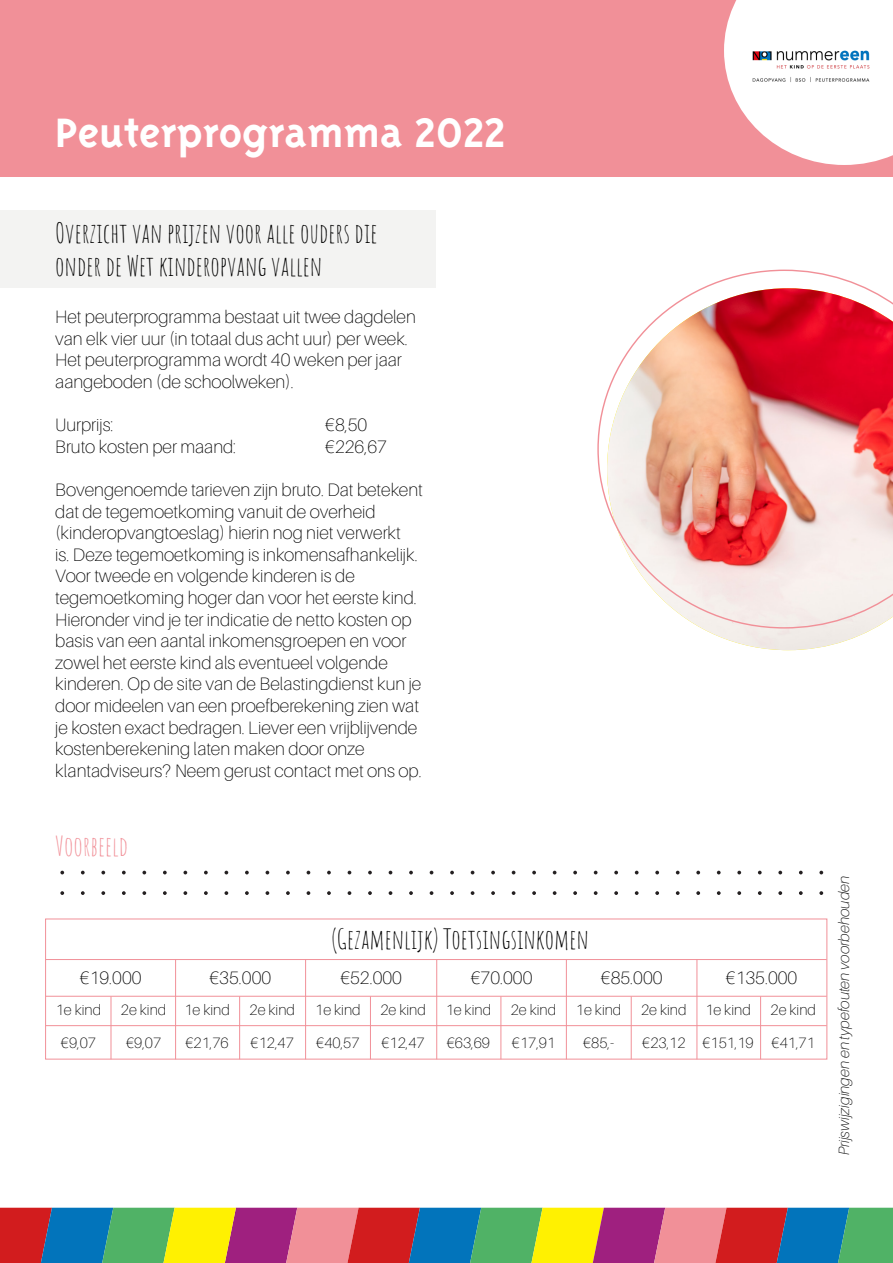
<style>
.page{position:relative;width:893px;height:1263px;background:#fff}
.page>*{position:absolute;margin:0;border:0;box-sizing:border-box;transform-origin:0 0}
.TriplexBoldLining_31{font:47.25px "Triplex Bold Lining";color:#fff}
.Amatic_SC_18{font:27px "Amatic SC";color:#000}
.Amatic_SC_18-2{font:27px "Amatic SC";color:#f19098}
.Aileron_Thin_12{font:100 18px/21.6px "Aileron";color:#000}
.Aileron_Thin_12-2{font:100 15px "Aileron";color:#000}
.t1{font:italic 100 15px "Aileron";color:#000}
</style>
<div class="page">
<svg style="left:0;top:1208px;width:713px;height:55px;background:#9c7d65"></svg>
<svg style="left:713px;top:1208px;width:180px;height:55px;background:#69686d"></svg>
<div style="left:0;top:0;width:893px;height:176px;background:#f19098"></div>
<svg style="left:724px;top:0;width:169px;height:165px;background:#fceeef"></svg>
<img style="left:747px;top:44px;width:128px;height:44px">
<div style="left:0;top:211px;width:436px;height:77px;background:#f3f3f2"></div>
<svg style="left:60px;top:871px;width:4px;height:3px"></svg>
<svg style="left:81px;top:871px;width:4px;height:3px"></svg>
<svg style="left:101px;top:871px;width:4px;height:3px"></svg>
<svg style="left:122px;top:871px;width:4px;height:3px"></svg>
<svg style="left:142px;top:871px;width:4px;height:3px"></svg>
<svg style="left:60px;top:891px;width:4px;height:4px"></svg>
<svg style="left:81px;top:891px;width:4px;height:4px"></svg>
<svg style="left:101px;top:891px;width:4px;height:4px"></svg>
<svg style="left:122px;top:891px;width:4px;height:4px"></svg>
<svg style="left:142px;top:891px;width:4px;height:4px"></svg>
<svg style="left:163px;top:871px;width:4px;height:3px"></svg>
<svg style="left:183px;top:871px;width:4px;height:3px"></svg>
<svg style="left:204px;top:871px;width:4px;height:3px"></svg>
<svg style="left:224px;top:871px;width:4px;height:3px"></svg>
<svg style="left:245px;top:871px;width:4px;height:3px"></svg>
<svg style="left:286px;top:871px;width:4px;height:3px"></svg>
<svg style="left:327px;top:871px;width:4px;height:3px"></svg>
<svg style="left:163px;top:891px;width:4px;height:4px"></svg>
<svg style="left:183px;top:891px;width:4px;height:4px"></svg>
<svg style="left:204px;top:891px;width:4px;height:4px"></svg>
<svg style="left:224px;top:891px;width:4px;height:4px"></svg>
<svg style="left:245px;top:891px;width:4px;height:4px"></svg>
<svg style="left:266px;top:891px;width:3px;height:4px"></svg>
<svg style="left:286px;top:891px;width:4px;height:4px"></svg>
<svg style="left:307px;top:891px;width:3px;height:4px"></svg>
<svg style="left:327px;top:891px;width:4px;height:4px"></svg>
<svg style="left:368px;top:871px;width:4px;height:3px"></svg>
<svg style="left:409px;top:871px;width:4px;height:3px"></svg>
<svg style="left:450px;top:871px;width:4px;height:3px"></svg>
<svg style="left:491px;top:871px;width:4px;height:3px"></svg>
<svg style="left:348px;top:891px;width:3px;height:4px"></svg>
<svg style="left:368px;top:891px;width:4px;height:4px"></svg>
<svg style="left:389px;top:891px;width:3px;height:4px"></svg>
<svg style="left:409px;top:891px;width:4px;height:4px"></svg>
<svg style="left:430px;top:891px;width:3px;height:4px"></svg>
<svg style="left:450px;top:891px;width:4px;height:4px"></svg>
<svg style="left:471px;top:891px;width:3px;height:4px"></svg>
<svg style="left:491px;top:891px;width:4px;height:4px"></svg>
<svg style="left:512px;top:891px;width:3px;height:4px"></svg>
<svg style="left:532px;top:871px;width:4px;height:3px"></svg>
<svg style="left:573px;top:871px;width:4px;height:3px"></svg>
<svg style="left:614px;top:871px;width:4px;height:3px"></svg>
<svg style="left:635px;top:871px;width:4px;height:3px"></svg>
<svg style="left:655px;top:871px;width:4px;height:3px"></svg>
<svg style="left:676px;top:871px;width:4px;height:3px"></svg>
<svg style="left:696px;top:871px;width:4px;height:3px"></svg>
<svg style="left:532px;top:891px;width:4px;height:4px"></svg>
<svg style="left:553px;top:891px;width:3px;height:4px"></svg>
<svg style="left:573px;top:891px;width:4px;height:4px"></svg>
<svg style="left:594px;top:891px;width:3px;height:4px"></svg>
<svg style="left:614px;top:891px;width:4px;height:4px"></svg>
<svg style="left:635px;top:891px;width:4px;height:4px"></svg>
<svg style="left:655px;top:891px;width:4px;height:4px"></svg>
<svg style="left:676px;top:891px;width:4px;height:4px"></svg>
<svg style="left:696px;top:891px;width:4px;height:4px"></svg>
<svg style="left:717px;top:871px;width:4px;height:3px"></svg>
<svg style="left:737px;top:871px;width:4px;height:3px"></svg>
<svg style="left:758px;top:871px;width:4px;height:3px"></svg>
<svg style="left:778px;top:871px;width:4px;height:3px"></svg>
<svg style="left:799px;top:871px;width:4px;height:3px"></svg>
<svg style="left:819px;top:871px;width:4px;height:3px"></svg>
<svg style="left:717px;top:891px;width:4px;height:4px"></svg>
<svg style="left:737px;top:891px;width:4px;height:4px"></svg>
<svg style="left:758px;top:891px;width:4px;height:4px"></svg>
<svg style="left:778px;top:891px;width:4px;height:4px"></svg>
<svg style="left:799px;top:891px;width:4px;height:4px"></svg>
<svg style="left:819px;top:891px;width:4px;height:4px"></svg>
<div style="left:45px;top:919px;width:782px;height:140px;border:1px solid #f19098"></div>
<hr style="left:175px;top:959px;width:1px;height:100px;background:#f19098">
<hr style="left:305px;top:959px;width:1px;height:100px;background:#f19098">
<hr style="left:436px;top:959px;width:1px;height:100px;background:#f19098">
<hr style="left:566px;top:959px;width:1px;height:100px;background:#f19098">
<hr style="left:697px;top:959px;width:1px;height:100px;background:#f19098">
<hr style="left:111px;top:996px;width:1px;height:63px;background:#f19098">
<hr style="left:239px;top:996px;width:1px;height:63px;background:#f19098">
<hr style="left:370px;top:996px;width:1px;height:63px;background:#f19098">
<hr style="left:501px;top:996px;width:1px;height:63px;background:#f19098">
<hr style="left:631px;top:996px;width:1px;height:63px;background:#f19098">
<hr style="left:760px;top:996px;width:1px;height:63px;background:#f19098">
<hr style="left:46px;top:1025px;width:781px;height:1px;background:#f19098">
<hr style="left:46px;top:996px;width:781px;height:1px;background:#f19098">
<hr style="left:46px;top:959px;width:781px;height:1px;background:#f19098">
<img style="left:703px;top:629px;width:170px;height:21px">
<svg style="left:597px;top:269px;width:296px;height:360px"></svg>
<p class="TriplexBoldLining_31" style="left:55px;top:105px;width:452px">Peuterprogramma 2022</p>
<p class="Amatic_SC_18" style="left:55px;top:214px;width:324px">Overzicht van prijzen voor alle ouders die</p>
<p class="Amatic_SC_18" style="left:55px;top:246px;width:268px">onder de Wet kinderopvang vallen</p>
<p class="Aileron_Thin_12" style="left:55px;top:306px;width:362px">Het peuterprogramma bestaat uit twee dagdelen van elk vier uur (in totaal dus acht uur) per week.<br>Het peuterprogramma wordt 40 weken per jaar aangeboden (de schoolweken).</p>
<p class="Aileron_Thin_12" style="left:55px;top:414px;width:60px">Uurprijs:</p>
<p class="Aileron_Thin_12" style="left:325px;top:414px;width:44px">€8,50</p>
<p class="Aileron_Thin_12" style="left:55px;top:436px;width:183px">Bruto kosten per maand:</p>
<p class="Aileron_Thin_12" style="left:325px;top:436px;width:63px">€226,67</p>
<p class="Aileron_Thin_12" style="left:55px;top:479px;width:369px">Bovengenoemde tarieven zijn bruto. Dat betekent dat de tegemoetkoming vanuit de overheid (kinderopvangtoeslag) hierin nog niet verwerkt<br>is. Deze tegemoetkoming is inkomensafhankelijk.<br>Voor tweede en volgende kinderen is de tegemoetkoming hoger dan voor het eerste kind.<br>Hieronder vind je ter indicatie de netto kosten op basis van een aantal inkomensgroepen en voor zowel het eerste kind als eventueel volgende kinderen. Op de site van de Belastingdienst kun je door mideelen van een proefberekening zien wat je kosten exact bedragen. Liever een vrijblijvende kostenberekening laten maken door onze klantadviseurs? Neem gerust contact met ons op.</p>
<p class="Amatic_SC_18-2" style="left:55px;top:827px;width:74px">Voorbeeld</p>
<p class="Aileron_Thin_12" style="left:80px;top:967px;width:63px">€19.000</p>
<p class="Aileron_Thin_12-2" style="left:56px;top:1002px;width:47px">1e kind</p>
<p class="Aileron_Thin_12-2" style="left:61px;top:1035px;width:37px">€9,07</p>
<p class="Aileron_Thin_12-2" style="left:121px;top:1002px;width:47px">2e kind</p>
<p class="Aileron_Thin_12-2" style="left:126px;top:1035px;width:37px">€9,07</p>
<p class="Amatic_SC_18" style="left:331px;top:919px;width:259px">(Gezamenlijk) Toetsingsinkomen</p>
<p class="Aileron_Thin_12" style="left:210px;top:967px;width:63px">€35.000</p>
<p class="Aileron_Thin_12" style="left:340px;top:967px;width:63px">€52.000</p>
<p class="Aileron_Thin_12" style="left:471px;top:967px;width:63px">€70.000</p>
<p class="Aileron_Thin_12" style="left:601px;top:967px;width:63px">€85.000</p>
<p class="Aileron_Thin_12" style="left:726px;top:967px;width:73px">€135.000</p>
<p class="Aileron_Thin_12-2" style="left:184px;top:1002px;width:47px">1e kind</p>
<p class="Aileron_Thin_12-2" style="left:185px;top:1035px;width:45px">€21,76</p>
<p class="Aileron_Thin_12-2" style="left:250px;top:1002px;width:47px">2e kind</p>
<p class="Aileron_Thin_12-2" style="left:251px;top:1035px;width:45px">€12,47</p>
<p class="Aileron_Thin_12-2" style="left:315px;top:1002px;width:47px">1e kind</p>
<p class="Aileron_Thin_12-2" style="left:316px;top:1035px;width:45px">€40,57</p>
<p class="Aileron_Thin_12-2" style="left:380px;top:1002px;width:47px">2e kind</p>
<p class="Aileron_Thin_12-2" style="left:381px;top:1035px;width:45px">€12,47</p>
<p class="Aileron_Thin_12-2" style="left:446px;top:1002px;width:47px">1e kind</p>
<p class="Aileron_Thin_12-2" style="left:447px;top:1035px;width:45px">€63,69</p>
<p class="Aileron_Thin_12-2" style="left:511px;top:1002px;width:47px">2e kind</p>
<p class="Aileron_Thin_12-2" style="left:512px;top:1035px;width:45px">€17,91</p>
<p class="Aileron_Thin_12-2" style="left:576px;top:1002px;width:47px">1e kind</p>
<p class="Aileron_Thin_12-2" style="left:583px;top:1035px;width:33px">€85,-</p>
<p class="Aileron_Thin_12-2" style="left:641px;top:1002px;width:47px">2e kind</p>
<p class="Aileron_Thin_12-2" style="left:642px;top:1035px;width:45px">€23,12</p>
<p class="Aileron_Thin_12-2" style="left:705px;top:1002px;width:47px">1e kind</p>
<p class="Aileron_Thin_12-2" style="left:702px;top:1035px;width:53px">€151,19</p>
<p class="Aileron_Thin_12-2" style="left:770px;top:1002px;width:47px">2e kind</p>
<p class="Aileron_Thin_12-2" style="left:772px;top:1035px;width:45px">€41,71</p>
<p class="t1" style="left:836px;top:1154px;width:280px;rotate:-90deg">Prijswijzigingen en typefouten voorbehouden</p>
</div>
